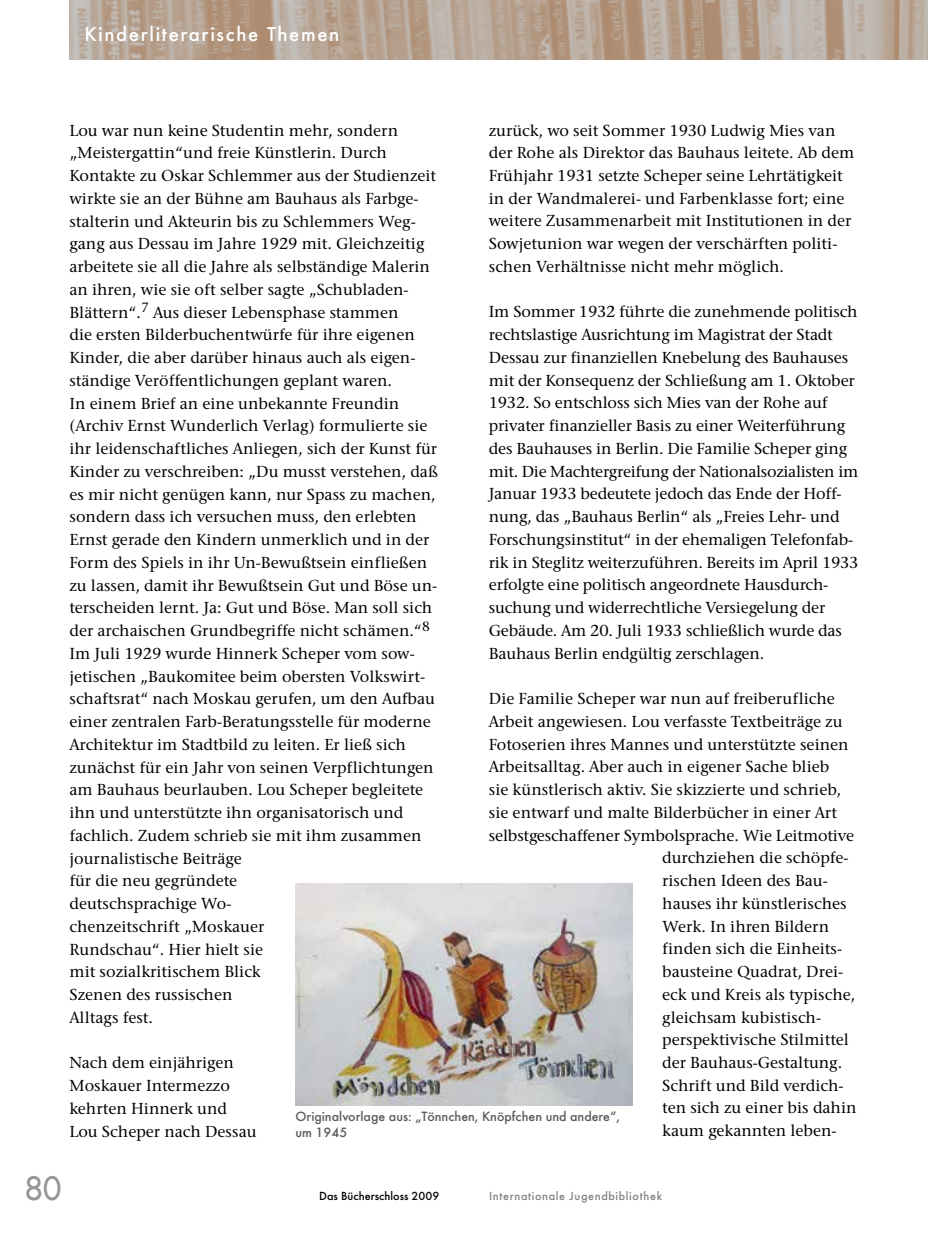
<style>
.page{position:relative;width:928px;height:1260px;background:#fff}
.page>*{position:absolute;margin:0;border:0;box-sizing:border-box;transform-origin:0 0}
.t1{font:31.5px "Futura LT";color:#939598}
.t2{font:500 21px "Futura";letter-spacing:.075em;color:#fff}
.t3{font:500 16.62px/22.8px "Stone Serif EF";color:#000}
.t4{font:500 14px/16.8px "Futura";color:#58595b}
.t5{font:500 12.25px "Futura";letter-spacing:.05em;color:#808285}
.t6{font:500 12.25px "Futura";color:#000}
</style>
<div class="page">
<img style="left:69px;top:0;width:859px;height:60px">
<img style="left:295px;top:884px;width:337px;height:222px">
<p class="t2" style="left:84px;top:21px;width:257px">Kinderliterarische Themen</p>
<p class="t3" style="left:489px;top:119px;width:367px">zurück, wo seit Sommer 1930 Ludwig Mies van der Rohe als Direktor das Bauhaus leitete. Ab dem Frühjahr 1931 setzte Scheper seine Lehrtätigkeit in der Wandmalerei- und Farbenklasse fort; eine weitere Zusammenarbeit mit Institutionen in der Sowjetunion war wegen der verschärften politi&shy;schen Verhältnisse nicht mehr möglich.</p>
<p class="t3" style="left:489px;top:301px;width:371px">Im Sommer 1932 führte die zunehmende politisch rechtslastige Ausrichtung im Magistrat der Stadt Dessau zur finanziellen Knebelung des Bauhauses mit der Konsequenz der Schließung am 1. Oktober 1932. So entschloss sich Mies van der Rohe auf privater finanzieller Basis zu einer Weiterführung des Bauhauses in Berlin. Die Familie Scheper ging mit. Die Machtergreifung der Nationalsozialisten im Januar 1933 bedeutete jedoch das Ende der Hoff&shy;nung, das „Bauhaus Berlin“ als „Freies Lehr- und Forschungsinstitut“ in der ehemaligen Telefonfab&shy;rik in Steglitz weiterzuführen. Bereits im April 1933 erfolgte eine politisch angeordnete Hausdurch&shy;suchung und widerrechtliche Versiegelung der Gebäude. Am 20. Juli 1933 schließlich wurde das Bauhaus Berlin endgültig zerschlagen.</p>
<p class="t3" style="left:489px;top:687px;width:347px">Die Familie Scheper war nun auf freiberufliche</p>
<p class="t3" style="left:489px;top:710px;width:355px">Arbeit angewiesen. Lou verfasste Textbeiträge zu</p>
<p class="t3" style="left:489px;top:733px;width:361px">Fotoserien ihres Mannes und unterstützte seinen</p>
<p class="t3" style="left:489px;top:756px;width:342px">Arbeitsalltag. Aber auch in eigener Sache blieb</p>
<p class="t3" style="left:489px;top:778px;width:354px">sie künstlerisch aktiv. Sie skizzierte und schrieb,</p>
<p class="t3" style="left:489px;top:801px;width:350px">sie entwarf und malte Bilderbücher in einer Art</p>
<p class="t3" style="left:489px;top:824px;width:367px">selbstgeschaffener Symbolsprache. Wie Leitmotive</p>
<p class="t3" style="left:662px;top:846px;width:188px">durchziehen die schöpfe-</p>
<p class="t3" style="left:662px;top:869px;width:167px">rischen Ideen des Bau-</p>
<p class="t3" style="left:662px;top:892px;width:186px">hauses ihr künstlerisches</p>
<p class="t3" style="left:662px;top:915px;width:168px">Werk. In ihren Bildern</p>
<p class="t3" style="left:662px;top:937px;width:181px">finden sich die Einheits-</p>
<p class="t3" style="left:662px;top:960px;width:182px">bausteine Quadrat, Drei-</p>
<p class="t3" style="left:662px;top:983px;width:194px">eck und Kreis als typische,</p>
<p class="t3" style="left:662px;top:1006px;width:160px">gleichsam kubistisch-</p>
<p class="t3" style="left:662px;top:1028px;width:188px">perspektivische Stilmittel</p>
<p class="t3" style="left:662px;top:1051px;width:182px">der Bauhaus-Gestaltung.</p>
<p class="t3" style="left:662px;top:1074px;width:183px">Schrift und Bild verdich-</p>
<p class="t3" style="left:662px;top:1097px;width:196px">ten sich zu einer bis dahin</p>
<p class="t3" style="left:662px;top:1119px;width:176px">kaum gekannten leben-</p>
<p class="t3" style="left:69px;top:119px;width:370px">Lou war nun keine Studentin mehr, sondern „Meistergattin“und freie Künstlerin. Durch Kontakte zu Oskar Schlemmer aus der Studienzeit wirkte sie an der Bühne am Bauhaus als Farbge&shy;stalterin und Akteurin bis zu Schlemmers Weg&shy;gang aus Dessau im Jahre 1929 mit. Gleichzeitig arbeitete sie all die Jahre als selbständige Malerin an ihren, wie sie oft selber sagte „Schubladen-Blättern“.<sup>7</sup> Aus dieser Lebensphase stammen<br>die ersten Bilderbuchentwürfe für ihre eigenen Kinder, die aber darüber hinaus auch als eigen&shy;ständige Veröffentlichungen geplant waren.<br>In einem Brief an eine unbekannte Freundin (Archiv Ernst Wunderlich Verlag) formulierte sie ihr leidenschaftliches Anliegen, sich der Kunst für Kinder zu verschreiben: „Du musst verstehen, daß es mir nicht genügen kann, nur Spass zu machen, sondern dass ich versuchen muss, den erlebten Ernst gerade den Kindern unmerklich und in der Form des Spiels in ihr Un-Bewußtsein einfließen zu lassen, damit ihr Bewußtsein Gut und Böse un&shy;terscheiden lernt. Ja: Gut und Böse. Man soll sich der archaischen Grundbegriffe nicht schämen.“<sup>8<br></sup>Im Juli 1929 wurde Hinnerk Scheper vom sow&shy;jetischen „Baukomitee beim obersten Volkswirt&shy;schaftsrat“ nach Moskau gerufen, um den Aufbau einer zentralen Farb-Beratungsstelle für moderne Architektur im Stadtbild zu leiten. Er ließ sich zunächst für ein Jahr von seinen Verpflichtungen am Bauhaus beurlauben. Lou Scheper begleitete ihn und unterstützte ihn organisatorisch und fachlich. Zudem schrieb sie mit ihm zusammen journalistische Beiträge<br>für die neu gegründete<br>deutschsprachige Wo-<br>chenzeitschrift „Moskauer<br>Rundschau“. Hier hielt sie<br>mit sozialkritischem Blick<br>Szenen des russischen<br>Alltags fest.</p>
<p class="t3" style="left:69px;top:1051px;width:189px">Nach dem einjährigen<br>Moskauer Intermezzo kehrten Hinnerk und<br>Lou Scheper nach Dessau</p>
<p class="t4" style="left:295px;top:1108px;width:326px">Originalvorlage aus: „Tönnchen, Knöpfchen und andere“, um 1945</p>
<h1 class="t1" style="left:25px;top:1168px;width:38px">80</h1>
<p class="t6" style="left:319px;top:1188px;width:122px">Das Bücherschloss 2009</p>
<p class="t5" style="left:489px;top:1188px;width:174px">Internationale Jugendbibliothek</p>
</div>
